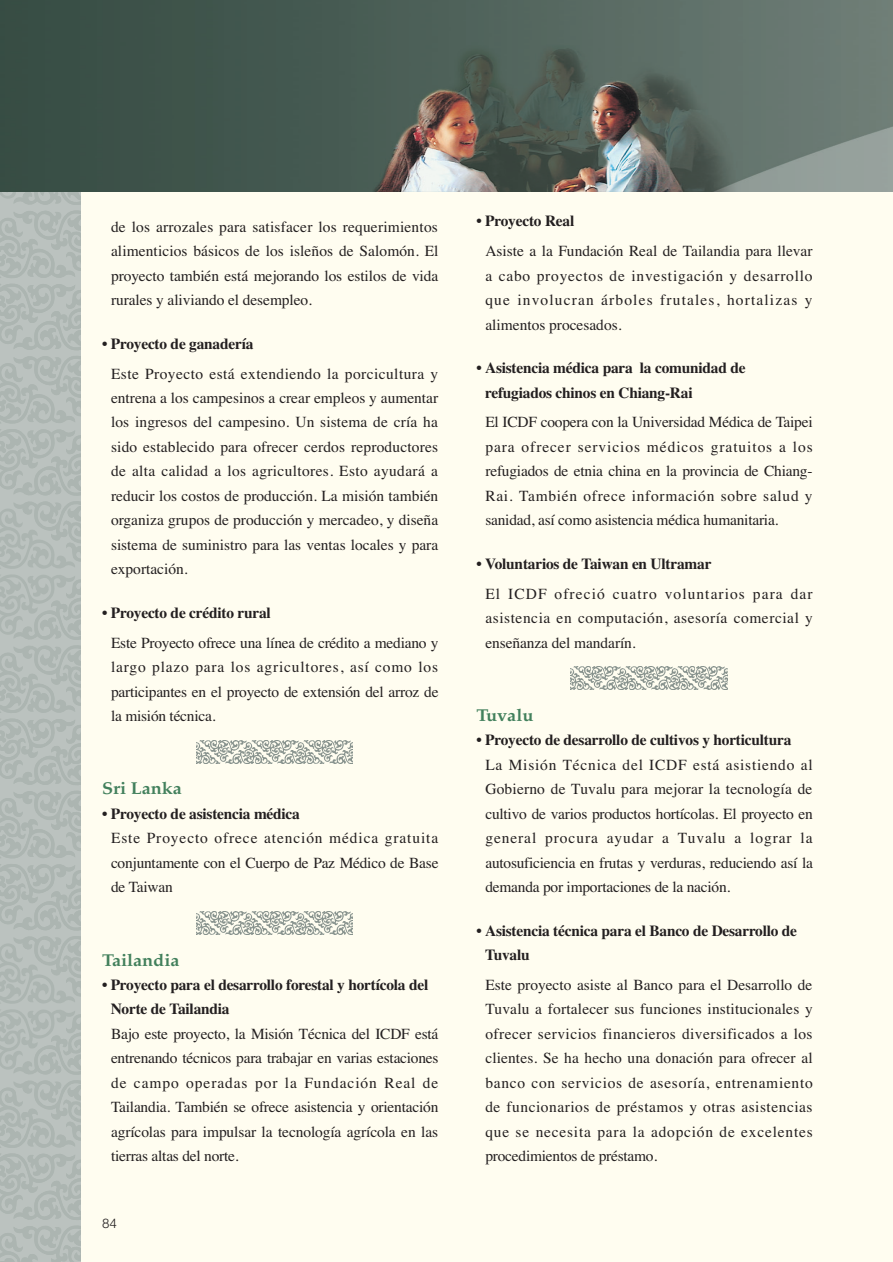
<style>
.page{position:relative;width:893px;height:1262px;background:#fff}
.page>*{position:absolute;margin:0;border:0;box-sizing:border-box;transform-origin:0 0}
.t1{font:700 17.1px "Palatino";color:#42805c;scale:1.05 1}
.t2{font:15.45px/24.5px "Times";letter-spacing:-.005em;color:#231f20;text-align:justify}
.t3{font:700 15.45px/24.5px "Times";letter-spacing:-.015em;color:#231f20}
.t4{font:300 13.35px "Helvetica";color:#231f20}
</style>
<div class="page">
<div style="left:0;top:0;width:892px;height:1261px;background:#fffdf0"></div>
<svg style="left:0;top:191px;width:81px;height:1070px"></svg>
<img style="left:196px;top:911px;width:156px;height:23px">
<img style="left:196px;top:740px;width:156px;height:23px">
<img style="left:571px;top:667px;width:156px;height:23px">
<img style="left:0;top:0;width:892px;height:191px">
<p class="t2" style="left:111px;top:216px;width:329px">de los arrozales para satisfacer los requerimientos alimenticios básicos de los isleños de Salomón. El proyecto también está mejorando los estilos de vida rurales y aliviando el desempleo.</p>
<p class="t3" style="left:102px;top:333px;width:153px">• Proyecto de ganadería</p>
<p class="t2" style="left:111px;top:362px;width:329px">Este Proyecto está extendiendo la porcicultura y entrena a los campesinos a crear empleos y aumentar los ingresos del campesino. Un sistema de cría ha sido establecido para ofrecer cerdos reproductores de alta calidad a los agricultores. Esto ayudará a reducir los costos de producción. La misión también organiza grupos de producción y mercadeo, y diseña sistema de suministro para las ventas locales y para exportación.</p>
<p class="t3" style="left:102px;top:602px;width:170px">• Proyecto de crédito rural</p>
<p class="t2" style="left:111px;top:631px;width:329px">Este Proyecto ofrece una línea de crédito a mediano y largo plazo para los agricultores, así como los participantes en el proyecto de extensión del arroz de la misión técnica.</p>
<p class="t1" style="left:102px;top:782px;width:77px">Sri Lanka</p>
<p class="t3" style="left:102px;top:802px;width:199px">• Proyecto de asistencia médica</p>
<p class="t2" style="left:111px;top:827px;width:329px">Este Proyecto ofrece atención médica gratuita conjuntamente con el Cuerpo de Paz Médico de Base de Taiwan</p>
<p class="t1" style="left:102px;top:953px;width:75px">Tailandia</p>
<p class="t3" style="left:111px;top:974px;width:319px;text-indent:-9px">• Proyecto para el desarrollo forestal y hortícola del<br>Norte de Tailandia</p>
<p class="t2" style="left:111px;top:1023px;width:329px">Bajo este proyecto, la Misión Técnica del ICDF está entrenando técnicos para trabajar en varias estaciones de campo operadas por la Fundación Real de Tailandia. También se ofrece asistencia y orientación agrícolas para impulsar la tecnología agrícola en las tierras altas del norte.</p>
<p class="t4" style="left:102px;top:1218px;width:16px">84</p>
<p class="t3" style="left:476px;top:210px;width:99px">• Proyecto Real</p>
<p class="t2" style="left:485px;top:240px;width:329px">Asiste a la Fundación Real de Tailandia para llevar a cabo proyectos de investigación y desarrollo que involucran árboles frutales, hortalizas y alimentos procesados.</p>
<p class="t3" style="left:485px;top:357px;width:262px;text-indent:-9px">• Asistencia médica para la comunidad de refugiados chinos en Chiang-Rai</p>
<p class="t2" style="left:485px;top:411px;width:329px">El ICDF coopera con la Universidad Médica de Taipei para ofrecer servicios médicos gratuitos a los refugiados de etnia china en la provincia de Chiang-Rai. También ofrece información sobre salud y sanidad, así como asistencia médica humanitaria.</p>
<p class="t3" style="left:476px;top:553px;width:236px">• Voluntarios de Taiwan en Ultramar</p>
<p class="t2" style="left:485px;top:583px;width:329px">El ICDF ofreció cuatro voluntarios para dar asistencia en computación, asesoría comercial y enseñanza del mandarín.</p>
<p class="t1" style="left:476px;top:708px;width:56px">Tuvalu</p>
<p class="t3" style="left:476px;top:729px;width:316px">• Proyecto de desarrollo de cultivos y horticultura</p>
<p class="t2" style="left:485px;top:754px;width:329px">La Misión Técnica del ICDF está asistiendo al Gobierno de Tuvalu para mejorar la tecnología de cultivo de varios productos hortícolas. El proyecto en general procura ayudar a Tuvalu a lograr la autosuficiencia en frutas y verduras, reduciendo así la demanda por importaciones de la nación.</p>
<p class="t3" style="left:485px;top:919px;width:313px;text-indent:-9px">• Asistencia técnica para el Banco de Desarrollo de<br>Tuvalu</p>
<p class="t2" style="left:485px;top:974px;width:329px">Este proyecto asiste al Banco para el Desarrollo de Tuvalu a fortalecer sus funciones institucionales y ofrecer servicios financieros diversificados a los clientes. Se ha hecho una donación para ofrecer al banco con servicios de asesoría, entrenamiento de funcionarios de préstamos y otras asistencias que se necesita para la adopción de excelentes procedimientos de préstamo.</p>
</div>
